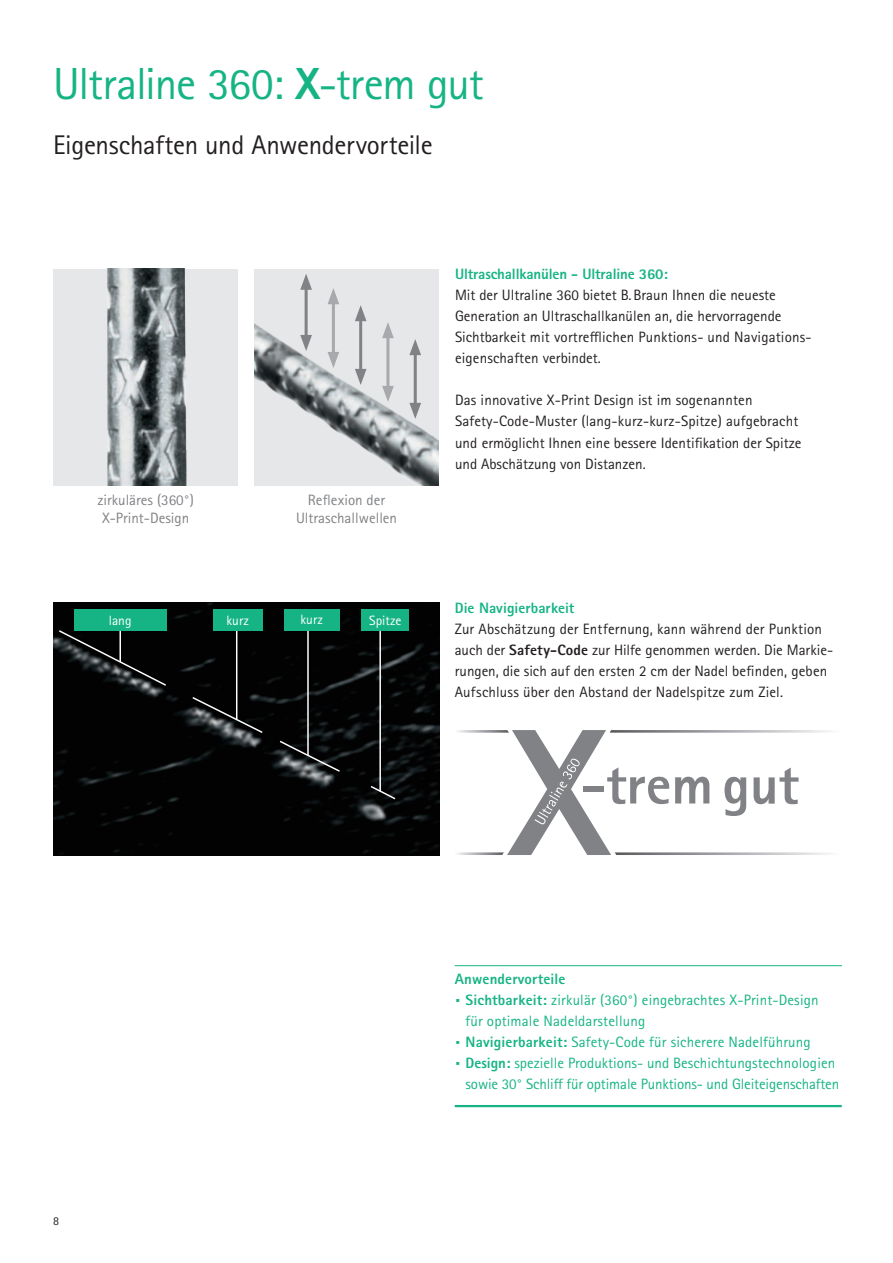
<style>
.page{position:relative;width:893px;height:1263px;background:#fff}
.page>*{position:absolute;margin:0;border:0;box-sizing:border-box;transform-origin:0 0}
.t1{font:45px "Rotis Sans Serif Pro";letter-spacing:-.025em;color:#16b484}
.t2{font:27px "Rotis Sans Serif Pro";letter-spacing:-.01em;color:#231f20}
.t3{font:15px/21px "Rotis Sans Serif Pro";color:#231f20}
.t4{font:15px "Rotis Sans Serif Pro";letter-spacing:.01em;color:#16b484}
.t5{font:800 15px "Rotis Sans Serif Pro";color:#16b484}
.t6{font:15px/18px "Rotis Sans Serif Pro";color:#808285;text-align:center}
.t7{font:15px "Rotis Sans Serif Pro";letter-spacing:-.01em;color:#16b484}
.t8{font:13.5px "Rotis Sans Serif Pro";color:#fff}
.t9{font:12px "Rotis Sans Serif Pro";color:#231f20}
.s1{font-weight:800}
.s2{font-size:30px}
</style>
<div class="page">
<img style="left:54px;top:269px;width:184px;height:216px">
<img style="left:254px;top:269px;width:185px;height:216px">
<hr style="left:305px;top:284px;width:3px;height:57px;background:#808285">
<svg style="left:300px;top:274px;width:12px;height:16px"></svg>
<svg style="left:300px;top:335px;width:12px;height:16px"></svg>
<hr style="left:332px;top:299px;width:3px;height:59px;background:#a8a9ad">
<svg style="left:328px;top:288px;width:11px;height:16px"></svg>
<svg style="left:328px;top:352px;width:11px;height:16px"></svg>
<hr style="left:386px;top:332px;width:3px;height:60px;background:#a8a9ad">
<svg style="left:382px;top:322px;width:12px;height:16px"></svg>
<svg style="left:382px;top:386px;width:12px;height:16px"></svg>
<hr style="left:359px;top:315px;width:3px;height:60px;background:#808285">
<svg style="left:355px;top:305px;width:12px;height:16px"></svg>
<svg style="left:355px;top:369px;width:12px;height:16px"></svg>
<hr style="left:414px;top:349px;width:3px;height:59px;background:#808285">
<svg style="left:409px;top:339px;width:12px;height:16px"></svg>
<svg style="left:409px;top:403px;width:12px;height:16px"></svg>
<img style="left:53px;top:603px;width:386px;height:252px">
<hr style="left:236px;top:628px;width:1px;height:91px;background:#fff">
<hr style="left:307px;top:628px;width:2px;height:127px;background:#fff">
<hr style="left:379px;top:628px;width:2px;height:162px;background:#fff">
<div style="left:74px;top:609px;width:92px;height:22px;background:#16b484"></div>
<div style="left:284px;top:609px;width:55px;height:21px;background:#16b484"></div>
<div style="left:213px;top:609px;width:50px;height:22px;background:#16b484"></div>
<div style="left:361px;top:609px;width:48px;height:22px;background:#16b484"></div>
<svg style="left:57px;top:629px;width:111px;height:58px;background:#161c1b"></svg>
<svg style="left:369px;top:784px;width:27px;height:16px"></svg>
<svg style="left:278px;top:739px;width:63px;height:34px;background:#282b2c"></svg>
<svg style="left:191px;top:696px;width:73px;height:38px;background:#262829"></svg>
<hr style="left:455px;top:965px;width:387px;height:1px;background:#16b484">
<hr style="left:455px;top:1105px;width:387px;height:2px;background:#16b484">
<svg style="left:457px;top:730px;width:372px;height:125px"></svg>
<h1 class="t1" style="left:53px;top:57px;width:432px">Ultraline 360: <span class="s1">X</span>-trem gut</h1>
<h2 class="t2" style="left:53px;top:129px;width:381px">Eigenschaften und Anwendervorteile</h2>
<p class="t6" style="left:97px;top:491px;width:98px">zirkuläres (360°)<br>X-Print-Design</p>
<p class="t6" style="left:296px;top:491px;width:103px">Reflexion der<br>Ultraschallwellen</p>
<p class="t8" style="left:109px;top:612px;width:24px">lang</p>
<p class="t8" style="left:227px;top:612px;width:24px">kurz</p>
<p class="t8" style="left:301px;top:612px;width:24px">kurz</p>
<p class="t8" style="left:369px;top:612px;width:34px">Spitze</p>
<p class="t5" style="left:455px;top:265px;width:214px">Ultraschallkanülen - Ultraline 360:</p>
<p class="t3" style="left:455px;top:285px;width:358px">Mit der Ultraline 360 bietet B.Braun Ihnen die neueste Generation an Ultraschallkanülen an, die hervorragende Sichtbarkeit mit vortrefflichen Punktions- und Navigations&shy;eigenschaften verbindet.</p>
<p class="t3" style="left:455px;top:390px;width:348px">Das innovative X-Print Design ist im sogenannten Safety-Code-Muster (lang-kurz-kurz-Spitze) aufgebracht und ermöglicht Ihnen eine bessere Identifikation der Spitze und Abschätzung von Distanzen.</p>
<p class="t5" style="left:455px;top:599px;width:121px">Die Navigierbarkeit</p>
<p class="t3" style="left:455px;top:619px;width:380px">Zur Abschätzung der Entfernung, kann während der Punktion auch der <span class="s1">Safety-Code</span> zur Hilfe genommen werden. Die Markie&shy;rungen, die sich auf den ersten 2 cm der Nadel befinden, geben Aufschluss über den Abstand der Nadelspitze zum Ziel.</p>
<p class="t9" style="left:53px;top:1213px;width:7px">8</p>
<p class="t5" style="left:455px;top:970px;width:112px">Anwendervorteile</p>
<p class="t4" style="left:455px;top:991px;width:365px"><span class="s2">·</span> <span class="s1">Sichtbarkeit:</span> zirkulär (360°) eingebrachtes X-Print-Design</p>
<p class="t4" style="left:466px;top:1012px;width:181px">für optimale Nadeldarstellung</p>
<p class="t4" style="left:455px;top:1033px;width:357px"><span class="s2">·</span> <span class="s1">Navigierbarkeit:</span> Safety-Code für sicherere Nadelführung</p>
<p class="t4" style="left:455px;top:1054px;width:382px"><span class="s2">·</span> <span class="s1">Design:</span> spezielle Produktions- und Beschichtungstechnologien</p>
<p class="t7" style="left:466px;top:1075px;width:375px">sowie 30° Schliff für optimale Punktions- und Gleiteigenschaften</p>
</div>
